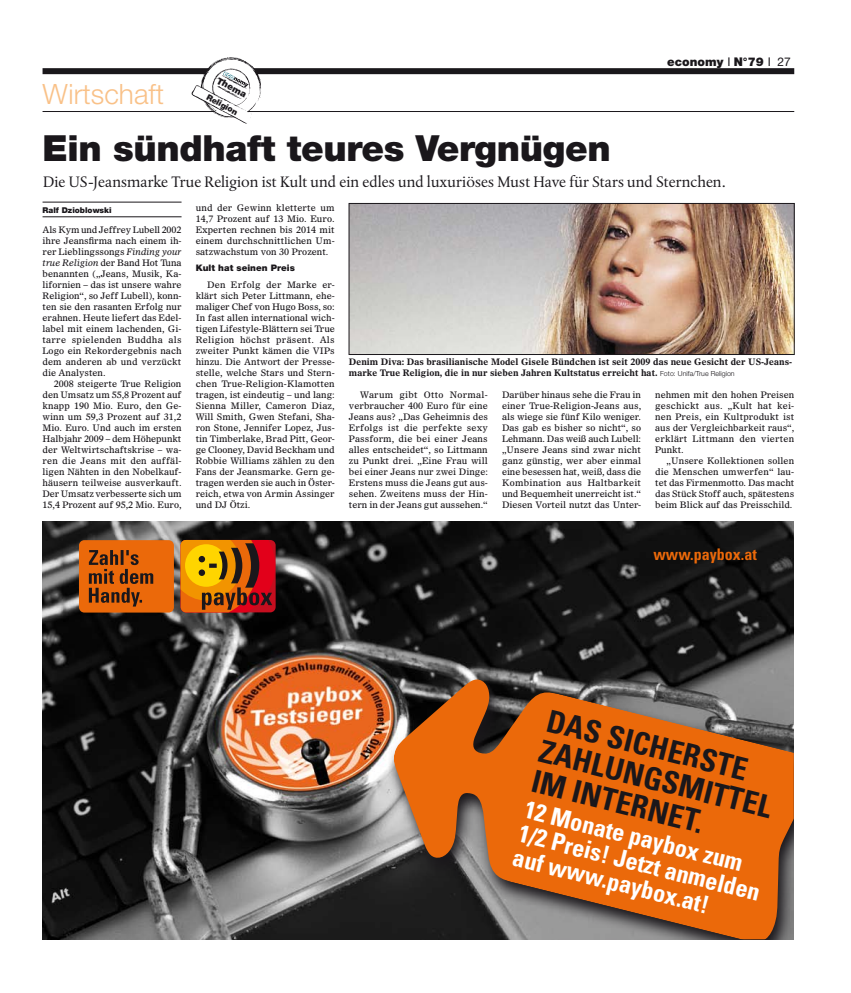
<style>
.page{position:relative;width:851px;height:993px;background:#fff}
.page>*{position:absolute;margin:0;border:0;box-sizing:border-box;transform-origin:0 0}
.t1{font:900 36px "Helvetica Neue LT";letter-spacing:-.01em;color:#1a171b}
.t2{font:700 condensed 31px/31px "Univers";color:#1a171b}
.t3{font:300 28px "Helvetica Neue LT";color:#f9c188}
.t4{font:700 condensed 24.5px/24.5px "Univers";color:#fff}
.t5{font:16px "DTL Albertina ST";color:#1a171b}
.t6{font:700 condensed 16px "Univers";color:#eb690a}
.t7{font:900 12px "Helvetica Neue LT";color:#1a171b}
.t8{font:900 9.3px "Helvetica Neue LT";color:#1a171b}
.t9{font:9px/11px "Olympian LT";color:#1a171b;text-align:justify}
.t10{font:700 9px/11px "Olympian LT";color:#1a171b}
.t11{font:900 9px "Helvetica Neue LT";letter-spacing:.005em;color:#1a171b}
.t12{font:900 8.2px "Helvetica Neue LT";color:#1a171b}
.t13{font:900 8px "Helvetica Neue LT";color:#1a171b}
.s1{font-weight:400}
.s2{font-style:italic}
.s3{font-family:"Helvetica Neue LT";font-weight:300;font-size:7px}
</style>
<div class="page">
<div style="left:43px;top:68px;width:751px;height:6px;background:#1a171b"></div>
<hr style="left:43px;top:111px;width:751px;height:1px;background:#1a171b">
<img style="left:43px;top:521px;width:750px;height:417px">
<div style="left:79px;top:540px;width:95px;height:72px;background:#eb690a;border-radius:5px"></div>
<svg style="left:181px;top:540px;width:94px;height:72px;background:#c05e0d"></svg>
<svg style="left:89px;top:550px;width:64px;height:56px"></svg>
<svg style="left:385px;top:674px;width:408px;height:264px;background:#716964"></svg>
<svg style="left:392px;top:678px;width:401px;height:260px;background:#b86528"></svg>
<svg style="left:191px;top:57px;width:73px;height:67px"></svg>
<hr style="left:43px;top:202px;width:138px;height:1px;background:#1a171b">
<hr style="left:43px;top:216px;width:138px;height:1px;background:#1a171b">
<img style="left:351px;top:205px;width:441px;height:147px">
<div style="left:349px;top:203px;width:445px;height:151px;border:1px solid #1a171b"></div>
<h3 class="t7" style="left:667px;top:55px;width:125px">economy <span class="s1">I</span> N°79 <span class="s1">I 27</span></h3>
<p class="t8" style="left:220px;top:75px;width:34px;rotate:28deg">Thema</p>
<p class="t12" style="left:209px;top:92px;width:36px;rotate:28deg">Religion</p>
<h1 class="t1" style="left:43px;top:127px;width:570px">Ein sündhaft teures Vergnügen</h1>
<h3 class="t5" style="left:43px;top:172px;width:683px">Die US-Jeansmarke True Religion ist Kult und ein edles und luxuriöses Must Have für Stars und Sternchen.</h3>
<p class="t13" style="left:43px;top:205px;width:71px">Ralf Dzioblowski</p>
<p class="t9" style="left:43px;top:224px;width:140px">Als Kym und Jeffrey Lubell 2002 ihre Jeansfirma nach einem ih&shy;rer Lieblingssongs <span class="s2">Finding your true Religion</span> der Band Hot Tuna benannten („Jeans, Musik, Ka&shy;lifornien – das ist unsere wahre Religion“, so Jeff Lubell), konn&shy;ten sie den rasanten Erfolg nur erahnen. Heute liefert das Edel&shy;label mit einem lachenden, Gi&shy;tarre spielenden Buddha als Logo ein Rekordergebnis nach dem anderen ab und verzückt die Analysten.</p>
<p class="t9" style="left:43px;top:378px;width:140px;text-indent:11px">2008 steigerte True Religion den Umsatz um 55,8 Prozent auf knapp 190 Mio. Euro, den Ge&shy;winn um 59,3 Prozent auf 31,2<br>Mio. Euro. Und auch im ersten Halbjahr 2009 – dem Höhepunkt der Weltwirtschaftskrise – wa&shy;ren die Jeans mit den auffäl&shy;ligen Nähten in den Nobelkauf&shy;häusern teilweise ausverkauft.<br>Der Umsatz verbesserte sich um 15,4 Prozent auf 95,2 Mio. Euro,</p>
<h3 class="t3" style="left:43px;top:77px;width:123px">Wirtschaft</h3>
<p class="t9" style="left:196px;top:202px;width:140px">und der Gewinn kletterte um 14,7 Prozent auf 13 Mio. Euro.<br>Experten rechnen bis 2014 mit einem durchschnittlichen Um&shy;satzwachstum von 30 Prozent.</p>
<p class="t11" style="left:196px;top:263px;width:101px">Kult hat seinen Preis</p>
<p class="t9" style="left:196px;top:279px;width:140px;text-indent:11px">Den Erfolg der Marke er&shy;klärt sich Peter Littmann, ehe&shy;maliger Chef von Hugo Boss, so:<br>In fast allen international wich&shy;tigen Lifestyle-Blättern sei True Religion höchst präsent. Als zweiter Punkt kämen die VIPs hinzu. Die Antwort der Presse&shy;stelle, welche Stars und Stern&shy;chen True-Religion-Klamotten tragen, ist eindeutig – und lang:<br>Sienna Miller, Cameron Diaz, Will Smith, Gwen Stefani, Sha&shy;ron Stone, Jennifer Lopez, Jus&shy;tin Timberlake, Brad Pitt, Geor&shy;ge Clooney, David Beckham und Robbie Williams zählen zu den Fans der Jeansmarke. Gern ge&shy;tragen werden sie auch in Öster&shy;reich, etwa von Armin Assinger und DJ Ötzi.</p>
<p class="t10" style="left:349px;top:356px;width:445px">Denim Diva: Das brasilianische Model Gisele Bündchen ist seit 2009 das neue Gesicht der US-Jeans&shy;marke True Religion, die in nur sieben Jahren Kultstatus erreicht hat. <span class="s3">Foto: Unifa/True Religion</span></p>
<p class="t9" style="left:349px;top:389px;width:140px;text-indent:11px">Warum gibt Otto Normal&shy;verbraucher 400 Euro für eine Jeans aus? „Das Geheimnis des Erfolgs ist die perfekte sexy Passform, die bei einer Jeans alles entscheidet“, so Littmann zu Punkt drei. „Eine Frau will bei einer Jeans nur zwei Dinge:<br>Erstens muss die Jeans gut aus&shy;sehen. Zweitens muss der Hin&shy;tern in der Jeans gut aussehen.“</p>
<p class="t9" style="left:502px;top:389px;width:140px">Darüber hinaus sehe die Frau in einer True-Religion-Jeans aus, als wiege sie fünf Kilo weniger.<br>Das gab es bisher so nicht“, so Lehmann. Das weiß auch Lubell: „Unsere Jeans sind zwar nicht ganz günstig, wer aber einmal eine besessen hat, weiß, dass die Kombination aus Haltbarkeit und Bequemheit unerreicht ist.“ Diesen Vorteil nutzt das Unter-</p>
<p class="t9" style="left:655px;top:389px;width:140px">nehmen mit den hohen Preisen geschickt aus. „Kult hat kei&shy;nen Preis, ein Kultprodukt ist aus der Vergleichbarkeit raus“, erklärt Littmann den vierten Punkt.</p>
<p class="t9" style="left:655px;top:455px;width:140px;text-indent:11px">„Unsere Kollektionen sollen die Menschen umwerfen“ lau&shy;tet das Firmenmotto. Das macht das Stück Stoff auch, spätestens beim Blick auf das Preisschild.</p>
<h3 class="t6" style="left:653px;top:544px;width:105px">www.paybox.at</h3>
<h2 class="t2" style="left:551px;top:704px;width:240px;rotate:14deg">DAS SICHERSTE<br>ZAHLUNGSMITTEL<br>IM INTERNET.</h2>
<h3 class="t4" style="left:528px;top:796px;width:249px;rotate:14deg">12 Monate paybox zum<br>1/2 Preis! Jetzt anmelden auf www.paybox.at!</h3>
</div>
